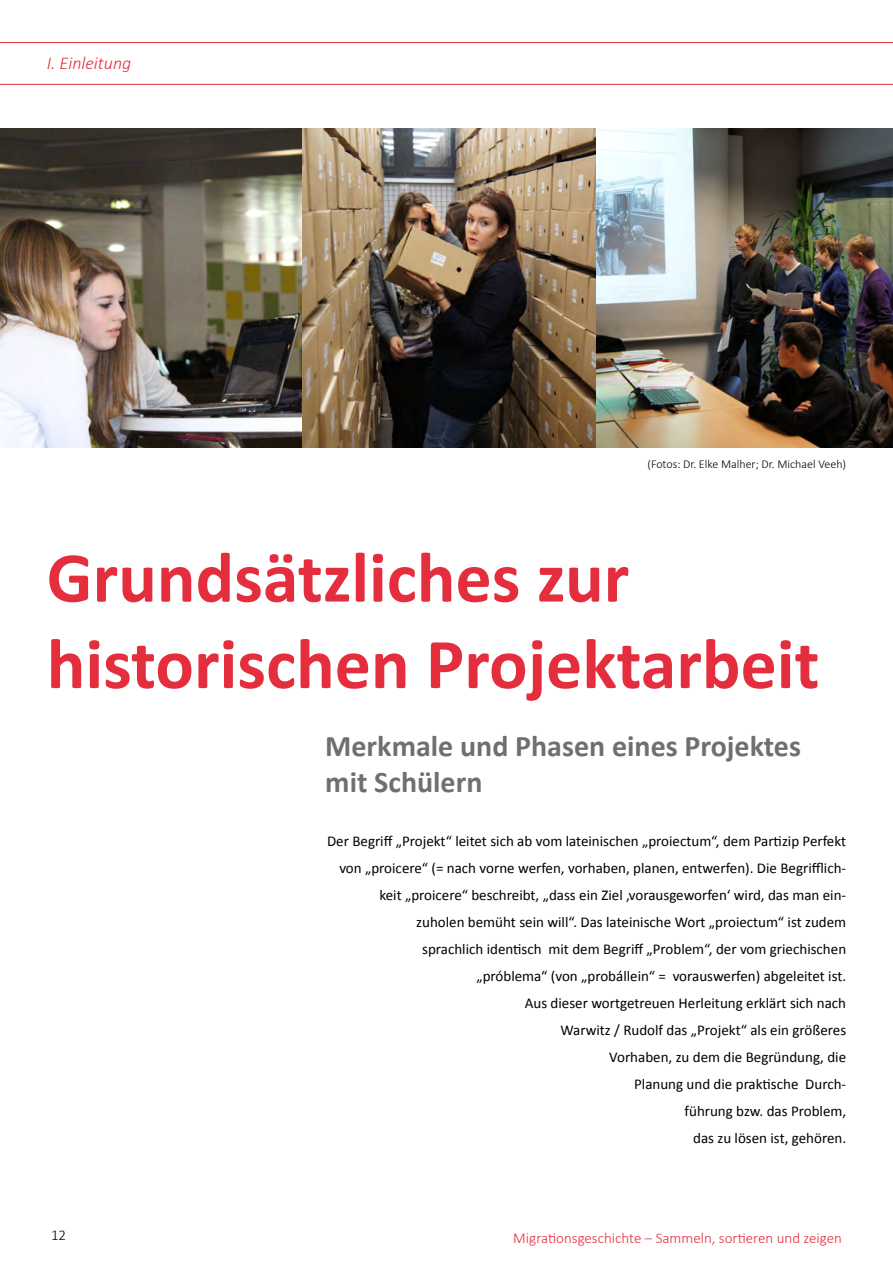
<style>
.page{position:relative;width:893px;height:1263px;background:#fff}
.page>*{position:absolute;margin:0;border:0;box-sizing:border-box;transform-origin:0 0}
.t1{font:700 72px/86.4px "Calibri";color:#e42e3d}
.t2{font:700 30px/36px "Calibri";color:#706f6f}
.t3{font:italic 300 18px "Calibri";color:#e42e3d}
.t4{font:15px/27px "Calibri";color:#000;text-align:right}
.t5{font:300 15px "Calibri";color:#e42e3d}
.t6{font:300 15px "Calibri";color:#000}
.t7{font:300 12px "Calibri";color:#000}
</style>
<div class="page">
<hr style="left:0;top:42px;width:893px;height:1px;background:#e42e3d">
<hr style="left:0;top:84px;width:893px;height:1px;background:#e42e3d">
<img style="left:0;top:129px;width:893px;height:319px">
<p class="t3" style="left:47px;top:52px;width:86px">I. Einleitung</p>
<p class="t7" style="left:647px;top:457px;width:200px">(Fotos: Dr. Elke Malher; Dr. Michael Veeh)</p>
<h1 class="t1" style="left:47px;top:534px;width:774px">Grundsätzliches zur historischen Projektarbeit</h1>
<h2 class="t2" style="left:325px;top:728px;width:477px">Merkmale und Phasen eines Projektes mit Schülern</h2>
<p class="t4" style="left:327px;top:827px;width:521px">Der Begriff „Projekt“ leitet sich ab vom lateinischen „proiectum“, dem Partizip Perfekt von „proicere“ (= nach vorne werfen, vorhaben, planen, entwerfen). Die Begrifflich&shy;keit „proicere“ beschreibt, „dass ein Ziel ‚vorausgeworfen‘ wird, das man ein-<br>zuholen bemüht sein will“. Das lateinische Wort „proiectum“ ist zudem<br>sprachlich identisch mit dem Begriff „Problem“, der vom griechischen<br>„próblema“ (von „probállein“ = vorauswerfen) abgeleitet ist.<br>Aus dieser wortgetreuen Herleitung erklärt sich nach<br>Warwitz / Rudolf das „Projekt“ als ein größeres<br>Vorhaben, zu dem die Begründung, die<br>Planung und die praktische Durch-<br>führung bzw. das Problem,<br>das zu lösen ist, gehören.</p>
<p class="t6" style="left:51px;top:1226px;width:17px">12</p>
<p class="t5" style="left:513px;top:1229px;width:330px">Migrationsgeschichte – Sammeln, sortieren und zeigen</p>
</div>
